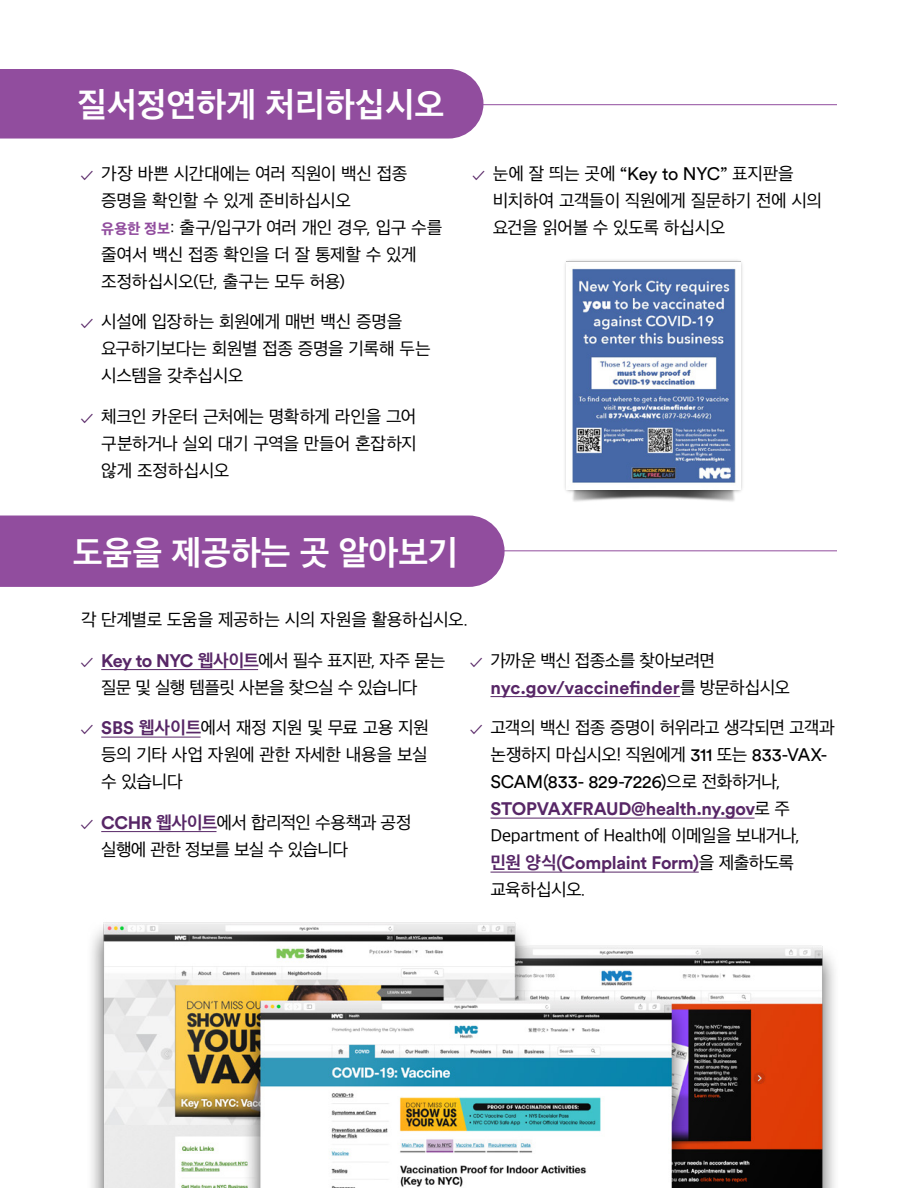
<style>
.page{position:relative;width:918px;height:1188px;background:#fff}
.page>*{position:absolute;margin:0;border:0;box-sizing:border-box;transform-origin:0 0}
.t1{font:700 34.5px "Apple SD Gothic Neo";color:#fff}
.t2{font:18px/27px "Apple SD Gothic Neo";letter-spacing:-.025em;color:#000}
.t3{font:700 18px/27px "Circular Std";letter-spacing:-.015em;color:#572666}
.t4{font:700 18px "Circular Std";letter-spacing:.005em;color:#572666}
.s1{font-family:"Circular Std";font-size:12.75px;color:#572666}
.s2{font-weight:800;font-size:15px;color:#914d9e}
.s3{font-family:"Circular Std"}
.s4{font-family:"Circular Std";font-weight:700;color:#572666}
.s5{font-weight:700;color:#572666}
.s6{font-family:"Apple SD Gothic Neo";font-weight:400;color:#000}
.s7{font-weight:400;color:#000}
.s8{font-family:"Apple SD Gothic Neo"}
</style>
<div class="page">
<img style="left:572px;top:495px;width:163px;height:7px">
<img style="left:565px;top:260px;width:178px;height:235px">
<img style="left:567px;top:261px;width:174px;height:229px">
<hr style="left:256px;top:104px;width:581px;height:1px;background:#914d9e">
<hr style="left:429px;top:550px;width:408px;height:1px;background:#914d9e">
<hr style="left:101px;top:669px;width:157px;height:1px;background:#572666">
<hr style="left:101px;top:737px;width:100px;height:1px;background:#572666">
<hr style="left:101px;top:831px;width:115px;height:1px;background:#572666">
<hr style="left:490px;top:696px;width:190px;height:1px;background:#572666">
<hr style="left:490px;top:818px;width:265px;height:1px;background:#572666">
<hr style="left:490px;top:872px;width:209px;height:1px;background:#572666">
<img style="left:91px;top:922px;width:744px;height:266px">
<div style="left:0;top:69px;width:483px;height:70px;background:#914d9e"></div>
<div style="left:0;top:516px;width:505px;height:71px;background:#914d9e"></div>
<h1 class="t1" style="left:77px;top:86px;width:369px">질서정연하게 처리하십시오</h1>
<p class="t2" style="left:101px;top:161px;width:343px;text-indent:-20px"><span class="s1">✓</span> 가장 바쁜 시간대에는 여러 직원이 백신 접종 증명을 확인할 수 있게 준비하십시오<br><span class="s2">유용한 정보</span>: 출구/입구가 여러 개인 경우, 입구 수를 줄여서 백신 접종 확인을 더 잘 통제할 수 있게 조정하십시오(단, 출구는 모두 허용)</p>
<p class="t2" style="left:101px;top:310px;width:331px;text-indent:-20px"><span class="s1">✓</span> 시설에 입장하는 회원에게 매번 백신 증명을 요구하기보다는 회원별 접종 증명을 기록해 두는 시스템을 갖추십시오</p>
<p class="t2" style="left:101px;top:404px;width:317px;text-align:justify;text-indent:-20px"><span class="s1">✓</span> 체크인 카운터 근처에는 명확하게 라인을 그어 구분하거나 실외 대기 구역을 만들어 혼잡하지 않게 조정하십시오</p>
<p class="t2" style="left:493px;top:161px;width:331px;text-indent:-20px"><span class="s1">✓</span> 눈에 잘 띄는 곳에 <span class="s3">“Key to NYC”</span> 표지판을 비치하여 고객들이 직원에게 질문하기 전에 시의 요건을 읽어볼 수 있도록 하십시오</p>
<h1 class="t1" style="left:73px;top:533px;width:387px">도움을 제공하는 곳 알아보기</h1>
<p class="t2" style="left:81px;top:607px;width:389px">각 단계별로 도움을 제공하는 시의 자원을 활용하십시오.</p>
<p class="t2" style="left:81px;top:648px;width:366px;text-align:center"><span class="s1">✓</span> <span class="s4">Key to NYC</span> <span class="s5">웹사이트</span>에서 필수 표지판, 자주 묻는 질문 및 실행 템플릿 사본을 찾으실 수 있습니다</p>
<p class="t2" style="left:101px;top:715px;width:329px;text-align:justify;text-indent:-20px"><span class="s1">✓</span> <span class="s4">SBS</span> <span class="s5">웹사이트</span>에서 재정 지원 및 무료 고용 지원 등의 기타 사업 자원에 관한 자세한 내용을 보실 수 있습니다</p>
<p class="t2" style="left:101px;top:810px;width:312px;text-indent:-20px"><span class="s1">✓</span> <span class="s4">CCHR</span> <span class="s5">웹사이트</span>에서 합리적인 수용책과 공정 실행에 관한 정보를 보실 수 있습니다</p>
<p class="t2" style="left:470px;top:648px;width:246px"><span class="s1">✓</span> 가까운 백신 접종소를 찾아보려면</p>
<p class="t4" style="left:490px;top:676px;width:301px">nyc.gov/vaccinefinder<span class="s6">를 방문하십시오</span></p>
<p class="t2" style="left:490px;top:715px;width:346px;text-indent:-20px"><span class="s1">✓</span> 고객의 백신 접종 증명이 허위라고 생각되면 고객과 논쟁하지 마십시오! 직원에게 <span class="s3">311</span> 또는 <span class="s3">833-VAX-</span></p>
<p class="t3" style="left:490px;top:768px;width:301px"><span class="s7">SCAM(833- 829-7226)</span><span class="s6">으로 전화하거나,<br></span>STOPVAXFRAUD@health.ny.gov<span class="s6">로 주</span></p>
<p class="t2" style="left:490px;top:823px;width:311px">Department of Health에 이메일을 보내거나,</p>
<p class="t3" style="left:490px;top:849px;width:305px"><span class="s8">민원 양식</span>(Complaint Form)<span class="s6">을 제출하도록</span></p>
<p class="t2" style="left:491px;top:877px;width:97px">교육하십시오.</p>
</div>
